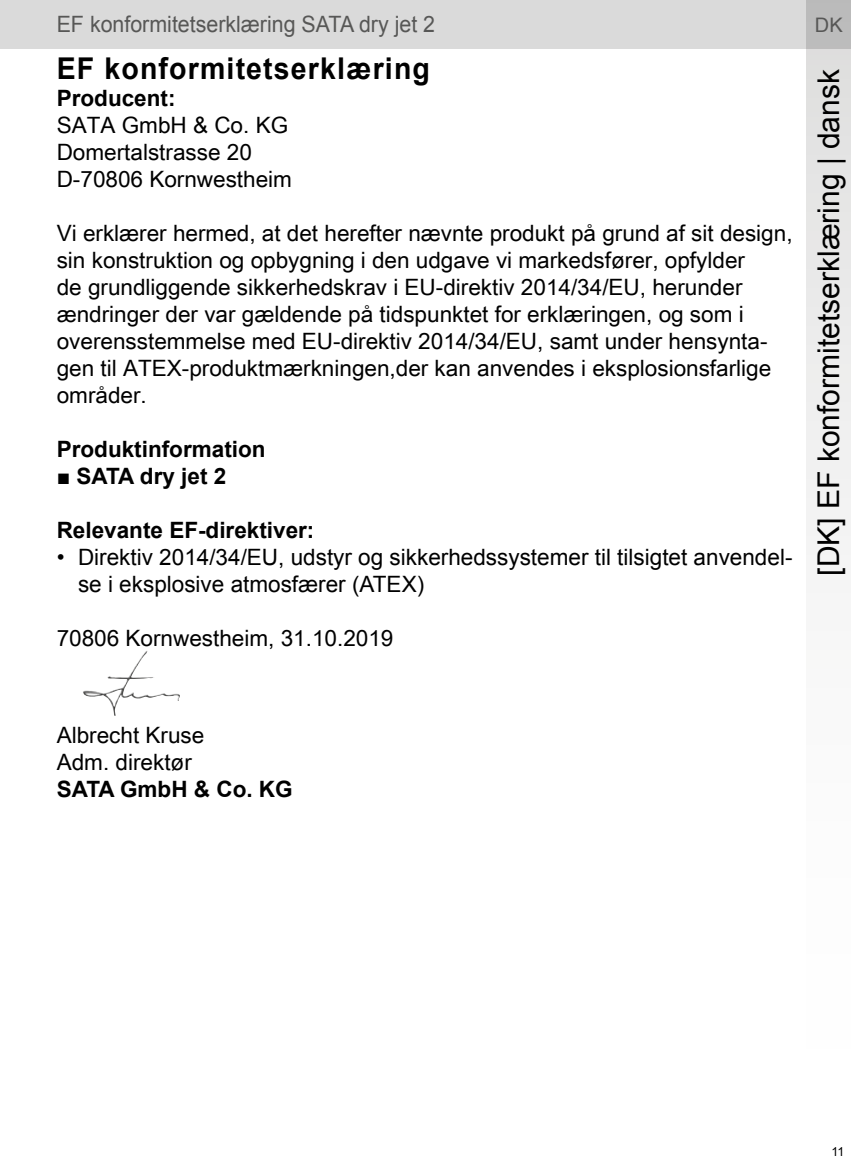
<style>
.page{position:relative;width:851px;height:1170px;background:#fff}
.page>*{position:absolute;margin:0;border:0;box-sizing:border-box;transform-origin:0 0}
.t1{font:30px "Arial";color:#000}
.t2{font:700 30px "Arial";letter-spacing:.04em;color:#000;scale:.95 1}
.t3{font:22.5px/27px "Arial Unicode MS";color:#000}
.t4{font:22.5px/27px "Arial";color:#000}
.t5{font:700 22.5px "Arial";color:#000}
.t6{font:22.5px "Arial";color:#575756;scale:.95 1}
.t7{font:20px "Arial";color:#575756}
.t8{font:12.5px "Arial";color:#000}
</style>
<div class="page">
<div style="left:0;top:0;width:850px;height:49px;background:#dadada"></div>
<svg style="left:806px;top:0;width:44px;height:555px"></svg>
<img style="left:83px;top:651px;width:97px;height:65px">
<p class="t6" style="left:57px;top:10px;width:400px">EF konformitetserklæring SATA dry jet 2</p>
<p class="t7" style="left:814px;top:11px;width:29px">DK</p>
<h1 class="t2" style="left:57px;top:48px;width:394px">EF konformitetserklæring</h1>
<p class="t5" style="left:57px;top:83px;width:120px">Producent:</p>
<p class="t3" style="left:57px;top:111px;width:237px">SATA GmbH &amp; Co. KG<br>Domertalstrasse 20<br>D-70806 Kornwestheim</p>
<p class="t3" style="left:57px;top:219px;width:737px">Vi erklærer hermed, at det herefter nævnte produkt på grund af sit design, sin konstruktion og opbygning i den udgave vi markedsfører, opfylder<br>de grundliggende sikkerhedskrav i EU-direktiv 2014/34/EU, herunder ændringer der var gældende på tidspunktet for erklæringen, og som i overensstemmelse med EU-direktiv 2014/34/EU, samt under hensynta&shy;gen til ATEX-produktmærkningen,der kan anvendes i eksplosionsfarlige områder.</p>
<p class="t5" style="left:57px;top:434px;width:210px">Produktinformation</p>
<p class="t5" style="left:57px;top:461px;width:171px">■ SATA dry jet 2</p>
<p class="t5" style="left:57px;top:515px;width:259px">Relevante EF-direktiver:</p>
<p class="t4" style="left:78px;top:543px;width:716px;text-indent:-21px">• Direktiv 2014/34/EU, udstyr og sikkerhedssystemer til tilsigtet anvendel&shy;se i eksplosive atmosfærer (ATEX)</p>
<p class="t3" style="left:57px;top:624px;width:338px">70806 Kornwestheim, 31.10.2019</p>
<h1 class="t1" style="left:808px;top:575px;width:508px;rotate:-90deg">[DK] EF konformitetserklæring | dansk</h1>
<p class="t3" style="left:57px;top:721px;width:149px">Albrecht Kruse<br>Adm. direktør</p>
<p class="t5" style="left:57px;top:774px;width:237px">SATA GmbH &amp; Co. KG</p>
<p class="t8" style="left:831px;top:1143px;width:14px">11</p>
</div>
